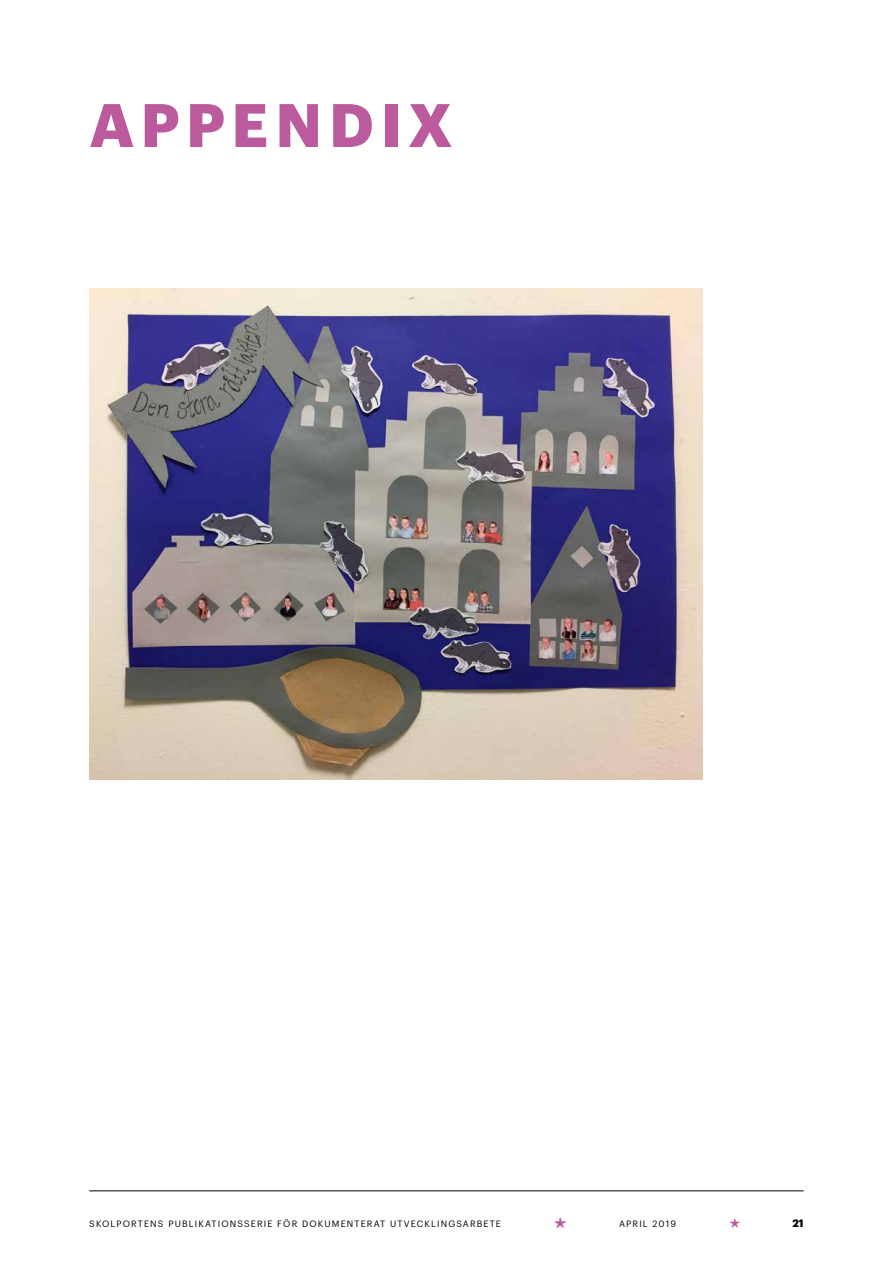
<style>
.page{position:relative;width:893px;height:1263px;background:#fff}
.page>*{position:absolute;margin:0;border:0;box-sizing:border-box;transform-origin:0 0}
.t1{font:700 60px "Graphik";letter-spacing:.105em;color:#bb5b9e}
.t2{font:700 24px "Bembo Std";color:#bb5b9e}
.t3{font:700 21px "Bembo Std";color:#bb5b9e}
.t4{font:700 10.5px "Graphik";color:#000}
.t5{font:9px "Graphik";letter-spacing:.125em;color:#000}
</style>
<div class="page">
<hr style="left:89px;top:1190px;width:715px;height:1px;background:#000">
<img style="left:89px;top:288px;width:614px;height:492px">
<h1 class="t1" style="left:89px;top:79px;width:365px">APPENDIX</h1>
<p class="t5" style="left:89px;top:1217px;width:413px">SKOLPORTENS PUBLIKATIONSSERIE FÖR DOKUMENTERAT UTVECKLINGSARBETE</p>
<h2 class="t2" style="left:554px;top:1212px;width:14px">*</h2>
<p class="t5" style="left:619px;top:1217px;width:59px">APRIL 2019</p>
<h3 class="t3" style="left:729px;top:1214px;width:12px">*</h3>
<p class="t4" style="left:792px;top:1215px;width:13px">21</p>
</div>
